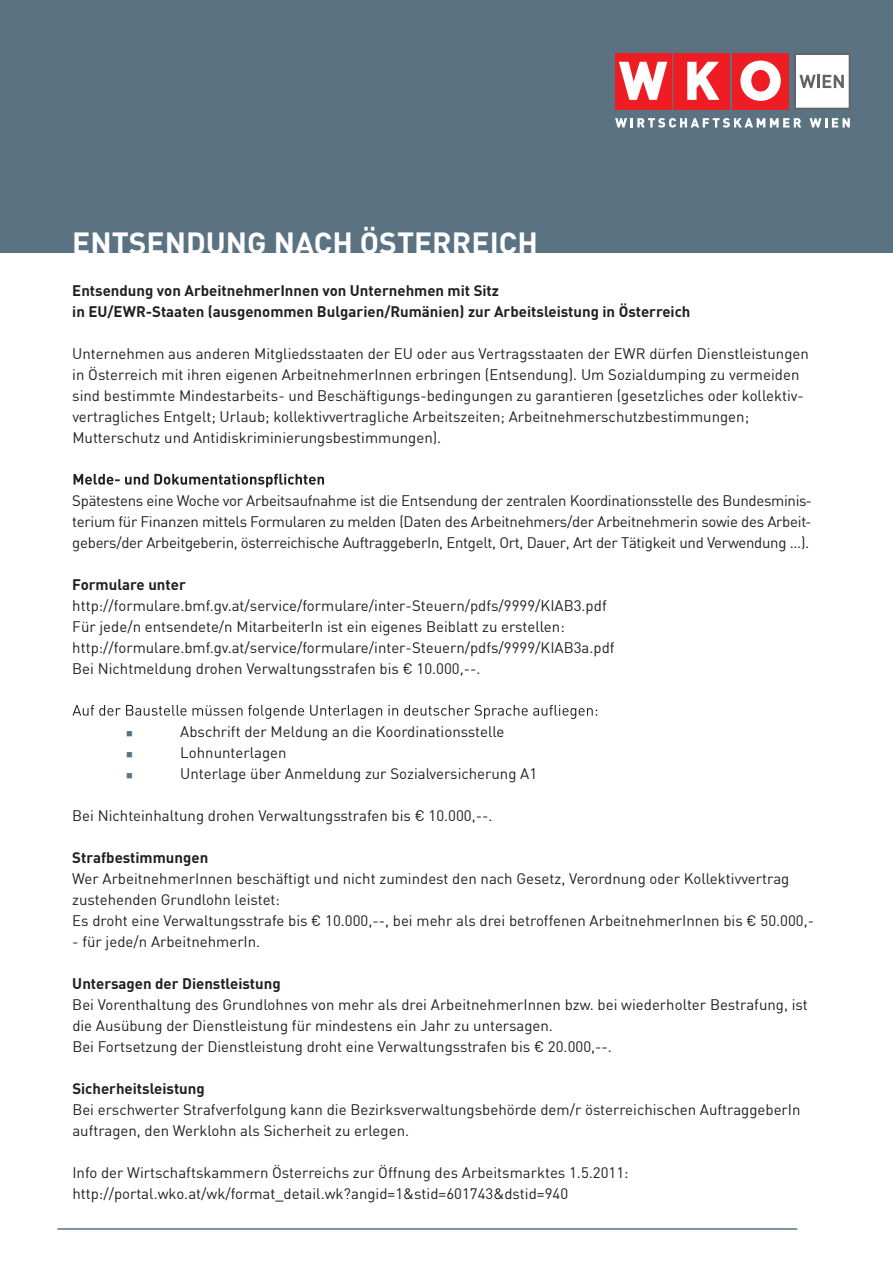
<style>
.page{position:relative;width:893px;height:1263px;background:#fff}
.page>*{position:absolute;margin:0;border:0;box-sizing:border-box;transform-origin:0 0}
.t1{font:700 30px "DIN";color:#fff}
.t2{font:15px/21px "DIN";color:#231f20}
.t3{font:700 15px/21px "DIN";color:#231f20}
.t4{font:9px "Wingdings";color:#5a7282}
</style>
<div class="page">
<hr style="left:57px;top:1228px;width:740px;height:2px;background:#5a7282">
<div style="left:0;top:0;width:893px;height:253px;background:#5a7282"></div>
<svg style="left:74px;top:474px;width:250px;height:13px"></svg>
<svg style="left:72px;top:705px;width:525px;height:14px"></svg>
<div style="left:733px;top:53px;width:56px;height:56px;background:#ee1d23"></div>
<div style="left:674px;top:53px;width:56px;height:56px;background:#ee1d23"></div>
<svg style="left:687px;top:62px;width:32px;height:38px"></svg>
<div style="left:615px;top:53px;width:56px;height:56px;background:#ee1d23"></div>
<svg style="left:619px;top:62px;width:48px;height:38px"></svg>
<svg style="left:740px;top:61px;width:41px;height:40px"></svg>
<svg style="left:794px;top:53px;width:56px;height:56px;background:#ddddde"></svg>
<svg style="left:615px;top:118px;width:186px;height:10px"></svg>
<svg style="left:810px;top:118px;width:40px;height:9px"></svg>
<h1 class="t1" style="left:72px;top:223px;width:467px">ENTSENDUNG NACH ÖSTERREICH</h1>
<p class="t3" style="left:72px;top:279px;width:620px">Entsendung von ArbeitnehmerInnen von Unternehmen mit Sitz<br>in EU/EWR-Staaten (ausgenommen Bulgarien/Rumänien) zur Arbeitsleistung in Österreich</p>
<p class="t2" style="left:72px;top:342px;width:738px">Unternehmen aus anderen Mitgliedsstaaten der EU oder aus Vertragsstaaten der EWR dürfen Dienstleistungen in Österreich mit ihren eigenen ArbeitnehmerInnen erbringen (Entsendung). Um Sozialdumping zu vermeiden sind bestimmte Mindestarbeits- und Beschäftigungs-bedingungen zu garantieren (gesetzliches oder kollektiv&shy;vertragliches Entgelt; Urlaub; kollektivvertragliche Arbeitszeiten; Arbeitnehmerschutzbestimmungen; Mutterschutz und Antidiskriminierungsbestimmungen).</p>
<p class="t2" style="left:72px;top:489px;width:741px;text-align:justify">Spätestens eine Woche vor Arbeitsaufnahme ist die Entsendung der zentralen Koordinationsstelle des Bundesminis&shy;terium für Finanzen mittels Formularen zu melden (Daten des Arbeitnehmers/der Arbeitnehmerin sowie des Arbeit&shy;gebers/der Arbeitgeberin, österreichische AuftraggeberIn, Entgelt, Ort, Dauer, Art der Tätigkeit und Verwendung ...).</p>
<p class="t3" style="left:72px;top:573px;width:115px">Formulare unter</p>
<p class="t2" style="left:72px;top:594px;width:544px">http://formulare.bmf.gv.at/service/formulare/inter-Steuern/pdfs/9999/KIAB3.pdf Für jede/n entsendete/n MitarbeiterIn ist ein eigenes Beiblatt zu erstellen: http://formulare.bmf.gv.at/service/formulare/inter-Steuern/pdfs/9999/KIAB3a.pdf Bei Nichtmeldung drohen Verwaltungsstrafen bis € 10.000,--.</p>
<p class="t4" style="left:126px;top:728px;width:8px">■</p>
<p class="t2" style="left:180px;top:720px;width:326px">Abschrift der Meldung an die Koordinationsstelle</p>
<p class="t4" style="left:126px;top:749px;width:8px">■</p>
<p class="t2" style="left:180px;top:741px;width:108px">Lohnunterlagen</p>
<p class="t4" style="left:126px;top:770px;width:8px">■</p>
<p class="t2" style="left:180px;top:762px;width:358px">Unterlage über Anmeldung zur Sozialversicherung A1</p>
<p class="t2" style="left:72px;top:804px;width:422px">Bei Nichteinhaltung drohen Verwaltungsstrafen bis € 10.000,--.</p>
<p class="t3" style="left:72px;top:846px;width:137px">Strafbestimmungen</p>
<p class="t2" style="left:72px;top:867px;width:743px">Wer ArbeitnehmerInnen beschäftigt und nicht zumindest den nach Gesetz, Verordnung oder Kollektivvertrag zustehenden Grundlohn leistet:<br>Es droht eine Verwaltungsstrafe bis € 10.000,--, bei mehr als drei betroffenen ArbeitnehmerInnen bis € 50.000,-</p>
<p class="t2" style="left:72px;top:930px;width:190px">- für jede/n ArbeitnehmerIn.</p>
<p class="t3" style="left:72px;top:972px;width:210px">Untersagen der Dienstleistung</p>
<p class="t2" style="left:72px;top:993px;width:737px">Bei Vorenthaltung des Grundlohnes von mehr als drei ArbeitnehmerInnen bzw. bei wiederholter Bestrafung, ist die Ausübung der Dienstleistung für mindestens ein Jahr zu untersagen.<br>Bei Fortsetzung der Dienstleistung droht eine Verwaltungsstrafen bis € 20.000,--.</p>
<p class="t3" style="left:72px;top:1077px;width:134px">Sicherheitsleistung</p>
<p class="t2" style="left:72px;top:1098px;width:730px">Bei erschwerter Strafverfolgung kann die Bezirksverwaltungsbehörde dem/r österreichischen AuftraggeberIn auftragen, den Werklohn als Sicherheit zu erlegen.</p>
<p class="t2" style="left:72px;top:1161px;width:558px">Info der Wirtschaftskammern Österreichs zur Öffnung des Arbeitsmarktes 1.5.2011: http://portal.wko.at/wk/format_detail.wk?angid=1&amp;stid=601743&amp;dstid=940</p>
</div>
